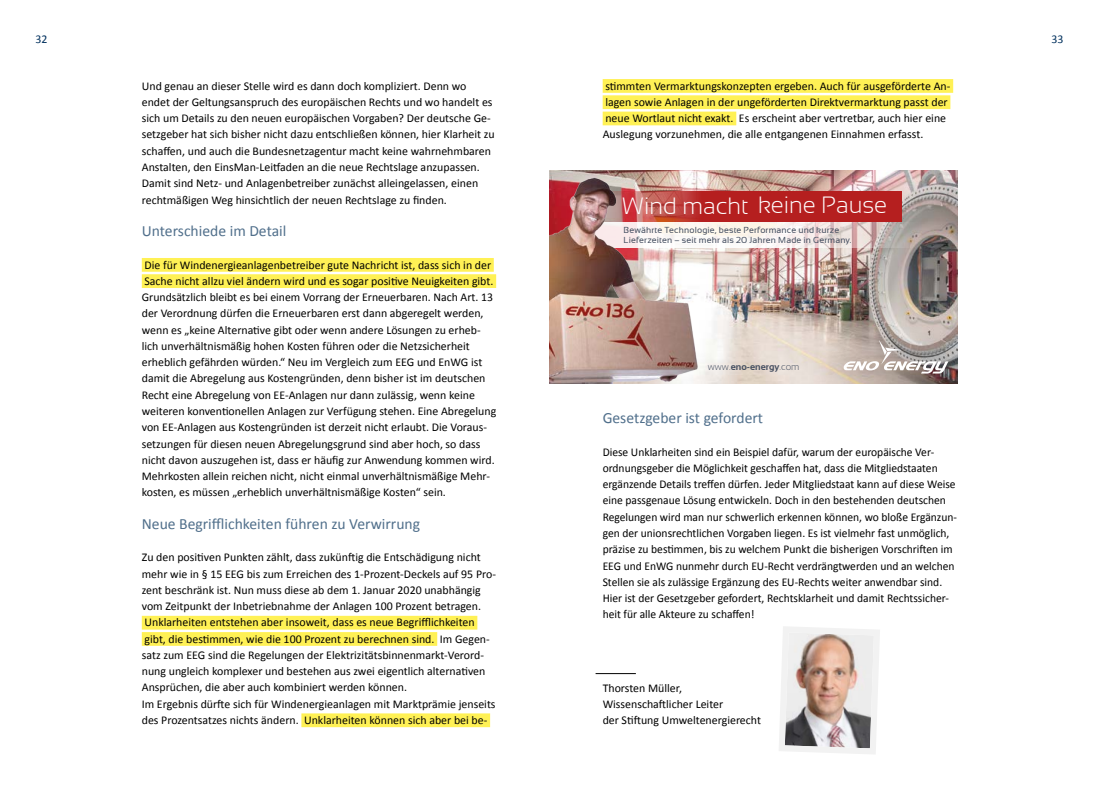
<style>
.page{position:relative;width:1099px;height:798px;background:#fff}
.page>*{position:absolute;margin:0;border:0;box-sizing:border-box;transform-origin:0 0}
.t1{font:300 23.62px "Sansation";color:#fff}
.t2{font:15.62px "Calibri";color:#506f8b}
.t3{font:11.88px/16.2px "Calibri";color:#000}
.t4{font:11.88px "Calibri";color:#00305d}
.t5{font:700 9.38px "Sansation";color:#434d5f}
.t6{font:8.75px/10.5px "Sansation";letter-spacing:.02em;color:#434d5f}
.s1{font-weight:300}
</style>
<div class="page">
<div style="left:602px;top:79px;width:351px;height:14px;background:#fff155"></div>
<div style="left:602px;top:95px;width:348px;height:14px;background:#fff155"></div>
<div style="left:602px;top:111px;width:134px;height:14px;background:#fff155"></div>
<img style="left:703px;top:170px;width:254px;height:213px">
<div style="left:815px;top:316px;width:142px;height:67px;background:#000;opacity:.75"></div>
<svg style="left:842px;top:339px;width:106px;height:34px;background:#b9b0ab"></svg>
<div style="left:571px;top:191px;width:330px;height:30px;background:#b51f1f"></div>
<svg style="left:703px;top:222px;width:254px;height:26px"></svg>
<img style="left:550px;top:170px;width:153px;height:213px">
<div style="left:142px;top:258px;width:352px;height:13px;background:#fff155"></div>
<div style="left:142px;top:274px;width:354px;height:14px;background:#fff155"></div>
<div style="left:142px;top:615px;width:335px;height:14px;background:#fff155"></div>
<div style="left:142px;top:631px;width:295px;height:14px;background:#fff155"></div>
<div style="left:301px;top:713px;width:189px;height:13px;background:#fff155"></div>
<img style="left:779px;top:627px;width:101px;height:127px">
<hr style="left:595px;top:673px;width:41px;height:1px;background:#000">
<p class="t4" style="left:35px;top:31px;width:14px">32</p>
<p class="t4" style="left:1051px;top:31px;width:14px">33</p>
<p class="t3" style="left:602px;top:77px;width:349px">stimmten Vermarktungskonzepten ergeben. Auch für ausgeförderte An&shy;lagen sowie Anlagen in der ungeförderten Direktvermarktung passt der neue Wortlaut nicht exakt. Es erscheint aber vertretbar, auch hier eine Auslegung vorzunehmen, die alle entgangenen Einnahmen erfasst.</p>
<p class="t3" style="left:142px;top:77px;width:354px">Und genau an dieser Stelle wird es dann doch kompliziert. Denn wo endet der Geltungsanspruch des europäischen Rechts und wo handelt es sich um Details zu den neuen europäischen Vorgaben? Der deutsche Ge&shy;setzgeber hat sich bisher nicht dazu entschließen können, hier Klarheit zu schaffen, und auch die Bundesnetzagentur macht keine wahrnehmbaren Anstalten, den EinsMan-Leitfaden an die neue Rechtslage anzupassen.<br>Damit sind Netz- und Anlagenbetreiber zunächst alleingelassen, einen rechtmäßigen Weg hinsichtlich der neuen Rechtslage zu finden.</p>
<h2 class="t2" style="left:142px;top:221px;width:146px">Unterschiede im Detail</h2>
<p class="t3" style="left:142px;top:256px;width:356px">Die für Windenergieanlagenbetreiber gute Nachricht ist, dass sich in der Sache nicht allzu viel ändern wird und es sogar positive Neuigkeiten gibt.<br>Grundsätzlich bleibt es bei einem Vorrang der Erneuerbaren. Nach Art. 13 der Verordnung dürfen die Erneuerbaren erst dann abgeregelt werden, wenn es „keine Alternative gibt oder wenn andere Lösungen zu erheb&shy;lich unverhältnismäßig hohen Kosten führen oder die Netzsicherheit erheblich gefährden würden.“ Neu im Vergleich zum EEG und EnWG ist damit die Abregelung aus Kostengründen, denn bisher ist im deutschen Recht eine Abregelung von EE-Anlagen nur dann zulässig, wenn keine weiteren konventionellen Anlagen zur Verfügung stehen. Eine Abregelung von EE-Anlagen aus Kostengründen ist derzeit nicht erlaubt. Die Voraus&shy;setzungen für diesen neuen Abregelungsgrund sind aber hoch, so dass nicht davon auszugehen ist, dass er häufig zur Anwendung kommen wird.<br>Mehrkosten allein reichen nicht, nicht einmal unverhältnismäßige Mehr&shy;kosten, es müssen „erheblich unverhältnismäßige Kosten“ sein.</p>
<h2 class="t2" style="left:142px;top:513px;width:280px">Neue Begrifflichkeiten führen zu Verwirrung</h2>
<p class="t3" style="left:142px;top:548px;width:356px">Zu den positiven Punkten zählt, dass zukünftig die Entschädigung nicht mehr wie in § 15 EEG bis zum Erreichen des 1-Prozent-Deckels auf 95 Pro&shy;zent beschränk ist. Nun muss diese ab dem 1. Januar 2020 unabhängig vom Zeitpunkt der Inbetriebnahme der Anlagen 100 Prozent betragen.<br>Unklarheiten entstehen aber insoweit, dass es neue Begrifflichkeiten gibt, die bestimmen, wie die 100 Prozent zu berechnen sind. Im Gegen&shy;satz zum EEG sind die Regelungen der Elektrizitätsbinnenmarkt-Verord&shy;nung ungleich komplexer und bestehen aus zwei eigentlich alternativen Ansprüchen, die aber auch kombiniert werden können.<br>Im Ergebnis dürfte sich für Windenergieanlagen mit Marktprämie jenseits des Prozentsatzes nichts ändern. Unklarheiten können sich aber bei be-</p>
<h1 class="t1" style="left:622px;top:192px;width:266px">Wind macht keine Pause</h1>
<p class="t6" style="left:623px;top:224px;width:229px">Bewährte Technologie, beste Performance und kurze<br>Lieferzeiten – seit mehr als 20 Jahren Made in Germany.</p>
<p class="t5" style="left:707px;top:361px;width:93px"><span class="s1">www.</span>eno-energy<span class="s1">.com</span></p>
<h2 class="t2" style="left:602px;top:408px;width:162px">Gesetzgeber ist gefordert</h2>
<p class="t3" style="left:602px;top:443px;width:356px">Diese Unklarheiten sind ein Beispiel dafür, warum der europäische Ver&shy;ordnungsgeber die Möglichkeit geschaffen hat, dass die Mitgliedstaaten ergänzende Details treffen dürfen. Jeder Mitgliedstaat kann auf diese Weise eine passgenaue Lösung entwickeln. Doch in den bestehenden deutschen Regelungen wird man nur schwerlich erkennen können, wo bloße Ergänzun&shy;gen der unionsrechtlichen Vorgaben liegen. Es ist vielmehr fast unmöglich, präzise zu bestimmen, bis zu welchem Punkt die bisherigen Vorschriften im EEG und EnWG nunmehr durch EU-Recht verdrängtwerden und an welchen Stellen sie als zulässige Ergänzung des EU-Rechts weiter anwendbar sind.<br>Hier ist der Gesetzgeber gefordert, Rechtsklarheit und damit Rechtssicher&shy;heit für alle Akteure zu schaffen!</p>
<p class="t3" style="left:602px;top:678px;width:160px">Thorsten Müller,<br>Wissenschaftlicher Leiter<br>der Stiftung Umweltenergierecht</p>
</div>
